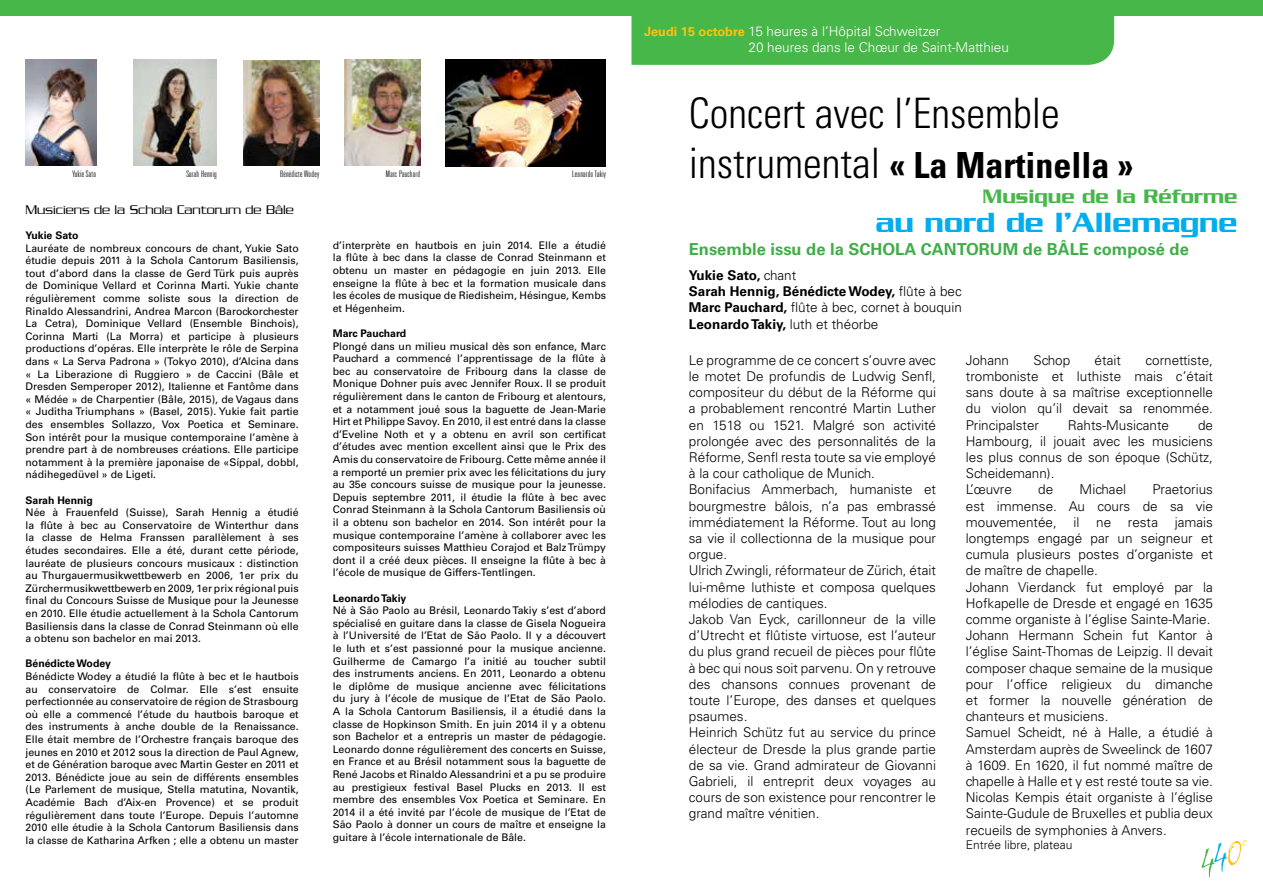
<style>
.page{position:relative;width:1263px;height:893px;background:#fff}
.page>*{position:absolute;margin:0;border:0;box-sizing:border-box;transform-origin:0 0}
.t1{font:300 condensed 42px "Univers";color:#000}
.t2{font:700 condensed 36px "Univers";color:#000}
.t3{font:500 30px "Serpentine";color:#00aeef}
.t4{font:500 21px "Serpentine";color:#48b749}
.t5{font:700 16.5px "Univers";color:#41ad49}
.t6{font:300 13.5px/16.2px "Univers";color:#000}
.t7{font:700 13.5px/16.2px "Univers";color:#000}
.t8{font:300 13.5px/16.2px "Univers";color:#fff}
.t9{font:300 13.5px "Serpentine";color:#000}
.t10{font:300 12px "Univers";color:#000}
.t11{font:10.5px/12.6px "Univers";color:#000;text-align:justify}
.t12{font:700 10.5px "Univers";color:#000}
.t13{font:100 ultra-condensed 9px "Univers";letter-spacing:.02em;color:#000;scale:1.41 1}
.s1{font-weight:700;font-size:12.75px;color:#ffc20e}
.s2{font-weight:300;font-size:42px}
.s3{font-weight:300}
</style>
<div class="page">
<div style="left:0;top:0;width:631px;height:15px;background:#48b749"></div>
<div style="left:631px;top:0;width:632px;height:15px;background:#48b749"></div>
<div style="left:631px;top:15px;width:483px;height:50px;background:#48b749"></div>
<img style="left:26px;top:60px;width:70px;height:105px">
<img style="left:133px;top:60px;width:84px;height:105px">
<img style="left:244px;top:60px;width:75px;height:105px">
<img style="left:344px;top:60px;width:76px;height:105px">
<img style="left:445px;top:60px;width:161px;height:107px">
<svg style="left:1201px;top:840px;width:46px;height:38px"></svg>
<p class="t13" style="left:72px;top:169px;width:18px">Yukie Sato</p>
<p class="t13" style="left:186px;top:169px;width:23px">Sarah Hennig</p>
<p class="t13" style="left:280px;top:169px;width:29px">Bénédicte Wodey</p>
<p class="t13" style="left:386px;top:169px;width:26px">Marc Pauchard</p>
<p class="t13" style="left:572px;top:169px;width:25px">Leonardo Takiy</p>
<p class="t9" style="left:26px;top:202px;width:270px">Musiciens de la Schola Cantorum de Bâle</p>
<p class="t12" style="left:26px;top:229px;width:55px">Yukie Sato</p>
<p class="t11" style="left:26px;top:242px;width:275px">Lauréate de nombreux concours de chant, Yukie Sato étudie depuis 2011 à la Schola Cantorum Basiliensis, tout d’abord dans la classe de Gerd Türk puis auprès de Dominique Vellard et Corinna Marti. Yukie chante régulièrement comme soliste sous la direction de Rinaldo Alessandrini, Andrea Marcon (Barockorchester La Cetra), Dominique Vellard (Ensemble Binchois), Corinna Marti (La Morra) et participe à plusieurs productions d’opéras. Elle interprète le rôle de Serpina dans « La Serva Padrona » (Tokyo 2010), d’Alcina dans « La Liberazione di Ruggiero » de Caccini (Bâle et Dresden Semperoper 2012), Italienne et Fantôme dans « Médée » de Charpentier (Bâle, 2015), de Vagaus dans « Juditha Triumphans » (Basel, 2015). Yukie fait partie des ensembles Sollazzo, Vox Poetica et Seminare.<br>Son intérêt pour la musique contemporaine l’amène à prendre part à de nombreuses créations. Elle participe notamment à la première japonaise de «Síppal, dobbl, nádihegedüvel » de Ligeti.</p>
<p class="t12" style="left:26px;top:494px;width:69px">Sarah Hennig</p>
<p class="t11" style="left:26px;top:506px;width:275px">Née à Frauenfeld (Suisse), Sarah Hennig a étudié la flûte à bec au Conservatoire de Winterthur dans la classe de Helma Franssen parallèlement à ses études secondaires. Elle a été, durant cette période, lauréate de plusieurs concours musicaux : distinction au Thurgauermusikwettbewerb en 2006, 1er prix du Zürchermusikwettbewerb en 2009, 1er prix régional puis final du Concours Suisse de Musique pour la Jeunesse en 2010. Elle étudie actuellement à la Schola Cantorum Basiliensis dans la classe de Conrad Steinmann où elle a obtenu son bachelor en mai 2013.</p>
<p class="t12" style="left:26px;top:657px;width:87px">Bénédicte Wodey</p>
<p class="t11" style="left:26px;top:670px;width:275px">Bénédicte Wodey a étudié la flûte à bec et le hautbois au conservatoire de Colmar. Elle s’est ensuite perfectionnée au conservatoire de région de Strasbourg où elle a commencé l’étude du hautbois baroque et des instruments à anche double de la Renaissance.<br>Elle était membre de l’Orchestre français baroque des jeunes en 2010 et 2012 sous la direction de Paul Agnew, et de Génération baroque avec Martin Gester en 2011 et 2013. Bénédicte joue au sein de différents ensembles (Le Parlement de musique, Stella matutina, Novantik, Académie Bach d’Aix-en Provence) et se produit régulièrement dans toute l’Europe. Depuis l’automne 2010 elle étudie à la Schola Cantorum Basiliensis dans la classe de Katharina Arfken ; elle a obtenu un master</p>
<p class="t11" style="left:333px;top:239px;width:275px">d’interprète en hautbois en juin 2014. Elle a étudié la flûte à bec dans la classe de Conrad Steinmann et obtenu un master en pédagogie en juin 2013. Elle enseigne la flûte à bec et la formation musicale dans les écoles de musique de Riedisheim, Hésingue, Kembs et Hégenheim.</p>
<p class="t12" style="left:333px;top:327px;width:75px">Marc Pauchard</p>
<p class="t11" style="left:333px;top:340px;width:275px">Plongé dans un milieu musical dès son enfance, Marc Pauchard a commencé l’apprentissage de la flûte à bec au conservatoire de Fribourg dans la classe de Monique Dohner puis avec Jennifer Roux. Il se produit régulièrement dans le canton de Fribourg et alentours, et a notamment joué sous la baguette de Jean-Marie Hirt et Philippe Savoy. En 2010, il est entré dans la classe d’Eveline Noth et y a obtenu en avril son certificat d’études avec mention excellent ainsi que le Prix des Amis du conservatoire de Fribourg. Cette même année il a remporté un premier prix avec les félicitations du jury au 35e concours suisse de musique pour la jeunesse.<br>Depuis septembre 2011, il étudie la flûte à bec avec Conrad Steinmann à la Schola Cantorum Basiliensis où il a obtenu son bachelor en 2014. Son intérêt pour la musique contemporaine l’amène à collaborer avec les compositeurs suisses Matthieu Corajod et Balz Trümpy dont il a créé deux pièces. Il enseigne la flûte à bec à l’école de musique de Giffers-Tentlingen.</p>
<p class="t12" style="left:333px;top:592px;width:75px">Leonardo Takiy</p>
<p class="t11" style="left:333px;top:604px;width:275px">Né à São Paolo au Brésil, Leonardo Takiy s’est d’abord spécialisé en guitare dans la classe de Gisela Nogueira à l’Université de l’Etat de São Paolo. Il y a découvert le luth et s’est passionné pour la musique ancienne.<br>Guilherme de Camargo l’a initié au toucher subtil des instruments anciens. En 2011, Leonardo a obtenu le diplôme de musique ancienne avec félicitations du jury à l’école de musique de l’Etat de São Paolo.<br>A la Schola Cantorum Basiliensis, il a étudié dans la classe de Hopkinson Smith. En juin 2014 il y a obtenu son Bachelor et a entrepris un master de pédagogie.<br>Leonardo donne régulièrement des concerts en Suisse, en France et au Brésil notamment sous la baguette de René Jacobs et Rinaldo Alessandrini et a pu se produire au prestigieux festival Basel Plucks en 2013. Il est membre des ensembles Vox Poetica et Seminare. En 2014 il a été invité par l’école de musique de l’Etat de São Paolo à donner un cours de maître et enseigne la guitare à l’école internationale de Bâle.</p>
<p class="t8" style="left:748px;top:23px;width:262px;text-indent:-104px"><span class="s1">Jeudi 15 octobre</span> 15 heures à l’Hôpital Schweitzer<br>20 heures dans le Chœur de Saint-Matthieu</p>
<h1 class="t1" style="left:689px;top:88px;width:372px">Concert avec l’Ensemble</h1>
<h2 class="t2" style="left:689px;top:143px;width:446px"><span class="s2">instrumental</span> « La Martinella »</h2>
<h3 class="t4" style="left:982px;top:185px;width:256px">Musique de la Réforme</h3>
<h3 class="t3" style="left:875px;top:205px;width:363px">au nord de l’Allemagne</h3>
<h3 class="t5" style="left:689px;top:239px;width:501px">Ensemble issu de la SCHOLA CANTORUM de BÂLE composé de</h3>
<p class="t7" style="left:689px;top:267px;width:274px">Yukie Sato, <span class="s3">chant<br></span>Sarah Hennig, Bénédicte Wodey, <span class="s3">flûte à bec </span>Marc Pauchard, <span class="s3">flûte à bec, cornet à bouquin </span>Leonardo Takiy, <span class="s3">luth et théorbe</span></p>
<p class="t6" style="left:689px;top:352px;width:249px">Le programme de ce concert s’ouvre avec le motet De profundis de Ludwig Senfl, compositeur du début de la Réforme qui a probablement rencontré Martin Luther en 1518 ou 1521. Malgré son activité prolongée avec des personnalités de la Réforme, Senfl resta toute sa vie employé à la cour catholique de Munich.<br>Bonifacius Ammerbach, humaniste et bourgmestre bâlois, n’a pas embrassé immédiatement la Réforme. Tout au long sa vie il collectionna de la musique pour orgue.<br>Ulrich Zwingli, réformateur de Zürich, était lui-même luthiste et composa quelques mélodies de cantiques.<br>Jakob Van Eyck, carillonneur de la ville d’Utrecht et flûtiste virtuose, est l’auteur du plus grand recueil de pièces pour flûte à bec qui nous soit parvenu. On y retrouve des chansons connues provenant de toute l’Europe, des danses et quelques psaumes.<br>Heinrich Schütz fut au service du prince électeur de Dresde la plus grande partie de sa vie. Grand admirateur de Giovanni Gabrieli, il entreprit deux voyages au cours de son existence pour rencontrer le grand maître vénitien.</p>
<p class="t6" style="left:966px;top:352px;width:45px">Johann</p>
<p class="t6" style="left:1033px;top:352px;width:38px">Schop</p>
<p class="t6" style="left:1094px;top:352px;width:28px">était</p>
<p class="t6" style="left:966px;top:352px;width:249px;text-align:justify;text-indent:180px">cornettiste, tromboniste et luthiste mais c’était sans doute à sa maîtrise exceptionnelle du violon qu’il devait sa renommée.<br>Principalster</p>
<p class="t6" style="left:966px;top:417px;width:249px;text-indent:232px">de<br>Hambourg, il jouait avec les musiciens les plus connus de son époque (Schütz,<br>Scheidemann).<br>L’œuvre</p>
<p class="t6" style="left:1068px;top:417px;width:103px">Rahts-Musicante</p>
<p class="t6" style="left:966px;top:481px;width:249px;text-indent:187px">Praetorius est immense. Au cours de sa vie mouvementée, il ne resta jamais longtemps engagé par un seigneur et cumula plusieurs postes d’organiste et de maître de chapelle.<br>Johann Vierdanck fut employé par la Hofkapelle de Dresde et engagé en 1635 comme organiste à l’église Sainte-Marie.<br>Johann Hermann Schein fut Kantor à l’église Saint-Thomas de Leipzig. Il devait composer chaque semaine de la musique pour l’office religieux du dimanche et former la nouvelle génération de chanteurs et musiciens.<br>Samuel Scheidt, né à Halle, a étudié à Amsterdam auprès de Sweelinck de 1607 à 1609. En 1620, il fut nommé maître de chapelle à Halle et y est resté toute sa vie.<br>Nicolas Kempis était organiste à l’église Sainte-Gudule de Bruxelles et publia deux recueils de symphonies à Anvers.</p>
<p class="t10" style="left:966px;top:837px;width:108px">Entrée libre, plateau</p>
<p class="t6" style="left:1038px;top:481px;width:17px">de</p>
<p class="t6" style="left:1079px;top:481px;width:48px">Michael</p>
</div>
